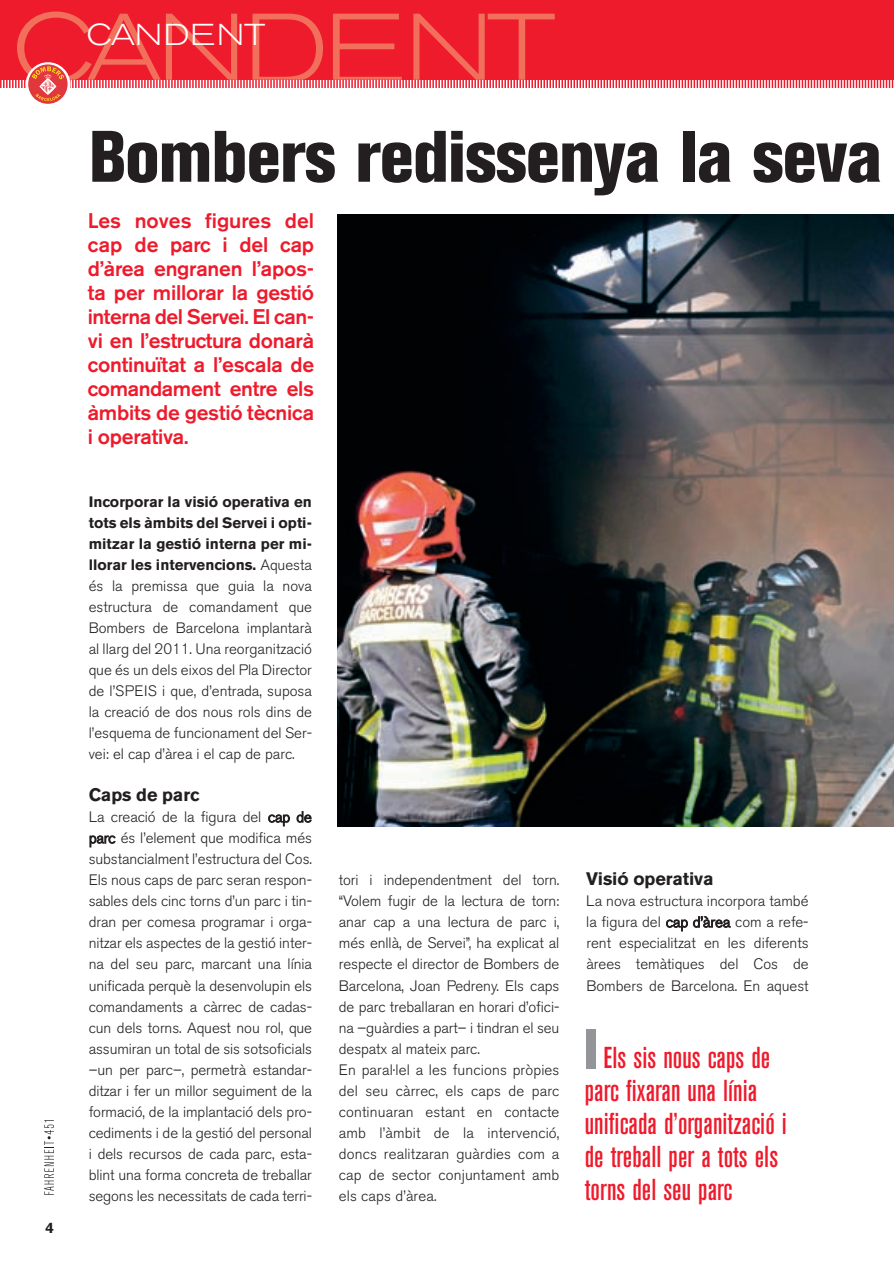
<style>
.page{position:relative;width:894px;height:1264px;background:#fff}
.page>*{position:absolute;margin:0;border:0;box-sizing:border-box;transform-origin:0 0}
.t1{font:800 condensed 72px "Akzidenz Grotesk BE";letter-spacing:-.015em;color:#231f20}
.t2{font:500 condensed 30px/33px "Akzidenz Grotesk BE";letter-spacing:.005em;color:#ee1b2c}
.t3{font:300 expanded 30px "Akzidenz Grotesk BE";letter-spacing:.025em;color:#fff}
.t4{font:500 21px/24px "Akzidenz Grotesk BE";letter-spacing:-.01em;color:#ee1b2c;text-align:justify}
.t5{font:700 18px "Akzidenz Grotesk BE";letter-spacing:-.005em;color:#231f20}
.t6{font:300 15px/21px "Akzidenz Grotesk BE";letter-spacing:-.005em;color:#231f20;text-align:justify}
.t7{font:700 15px "Akzidenz Grotesk BE";color:#231f20}
.s1{font-weight:700}
</style>
<div class="page">
<div style="left:0;top:0;width:893px;height:80px;background:#ee1b2c"></div>
<svg style="left:28px;top:64px;width:40px;height:40px"></svg>
<svg style="left:0;top:12px;width:893px;height:89px"></svg>
<svg style="left:44px;top:1120px;width:10px;height:74px"></svg>
<div style="left:586px;top:1029px;width:10px;height:39px;background:#939598"></div>
<img style="left:337px;top:215px;width:556px;height:611px">
<p class="t7" style="left:45px;top:1222px;width:10px">4</p>
<p class="t3" style="left:87px;top:23px;width:180px">CANDENT</p>
<p class="t1" style="left:89px;top:131px;width:794px">Bombers redissenya la seva</p>
<p class="t4" style="left:88px;top:210px;width:228px">Les noves figures del cap de parc i del cap d’àrea engranen l’apos&shy;ta per millorar la gestió interna del Servei. El can&shy;vi en l’estructura donarà continuïtat a l’escala de comandament entre els àmbits de gestió tècnica i operativa.</p>
<p class="t6" style="left:89px;top:493px;width:225px"><span class="s1">Incorporar la visió operativa en tots els àmbits del Servei i opti&shy;mitzar la gestió interna per mi&shy;llorar les intervencions.</span> Aquesta és la premissa que guia la nova estructura de comandament que Bombers de Barcelona implantarà al llarg del 2011. Una reorganització que és un dels eixos del Pla Director de l’SPEIS i que, d’entrada, suposa la creació de dos nous rols dins de l’esquema de funcionament del Ser&shy;vei: el cap d’àrea i el cap de parc.</p>
<p class="t5" style="left:89px;top:788px;width:112px">Caps de parc</p>
<p class="t6" style="left:89px;top:808px;width:225px">La creació de la figura del cap de parc és l’element que modifica més substancialment l’estructura del Cos.<br>Els nous caps de parc seran respon&shy;sables dels cinc torns d’un parc i tin&shy;dran per comesa programar i orga&shy;nitzar els aspectes de la gestió inter&shy;na del seu parc, marcant una línia unificada perquè la desenvolupin els comandaments a càrrec de cadas&shy;cun dels torns. Aquest nou rol, que assumiran un total de sis sotsoficials –un per parc–, permetrà estandar&shy;ditzar i fer un millor seguiment de la formació, de la implantació dels pro&shy;cediments i de la gestió del personal i dels recursos de cada parc, esta&shy;blint una forma concreta de treballar segons les necessitats de cada terri-</p>
<p class="t6" style="left:339px;top:871px;width:222px;text-align:left">tori i independentment del torn. “Volem fugir de la lectura de torn: anar cap a una lectura de parc i, més enllà, de Servei”, ha explicat al respecte el director de Bombers de<br>Barcelona, Joan Pedreny. Els caps de parc treballaran en horari d’ofici&shy;na –guàrdies a part– i tindran el seu despatx al mateix parc.<br>En paral·lel a les funcions pròpies del seu càrrec, els caps de parc continuaran estant en contacte amb l’àmbit de la intervenció, doncs realitzaran guàrdies com a cap de sector conjuntament amb els caps d’àrea.</p>
<p class="t5" style="left:586px;top:872px;width:129px">Visió operativa</p>
<p class="t6" style="left:586px;top:892px;width:224px">La nova estructura incorpora també la figura del cap d’àrea com a refe&shy;rent especialitzat en les diferents àrees temàtiques del Cos de Bombers de Barcelona. En aquest</p>
<p class="t2" style="left:584px;top:1043px;width:203px;text-indent:19px">Els sis nous caps de parc fixaran una línia unificada d’organització i de treball per a tots els torns del seu parc</p>
</div>
